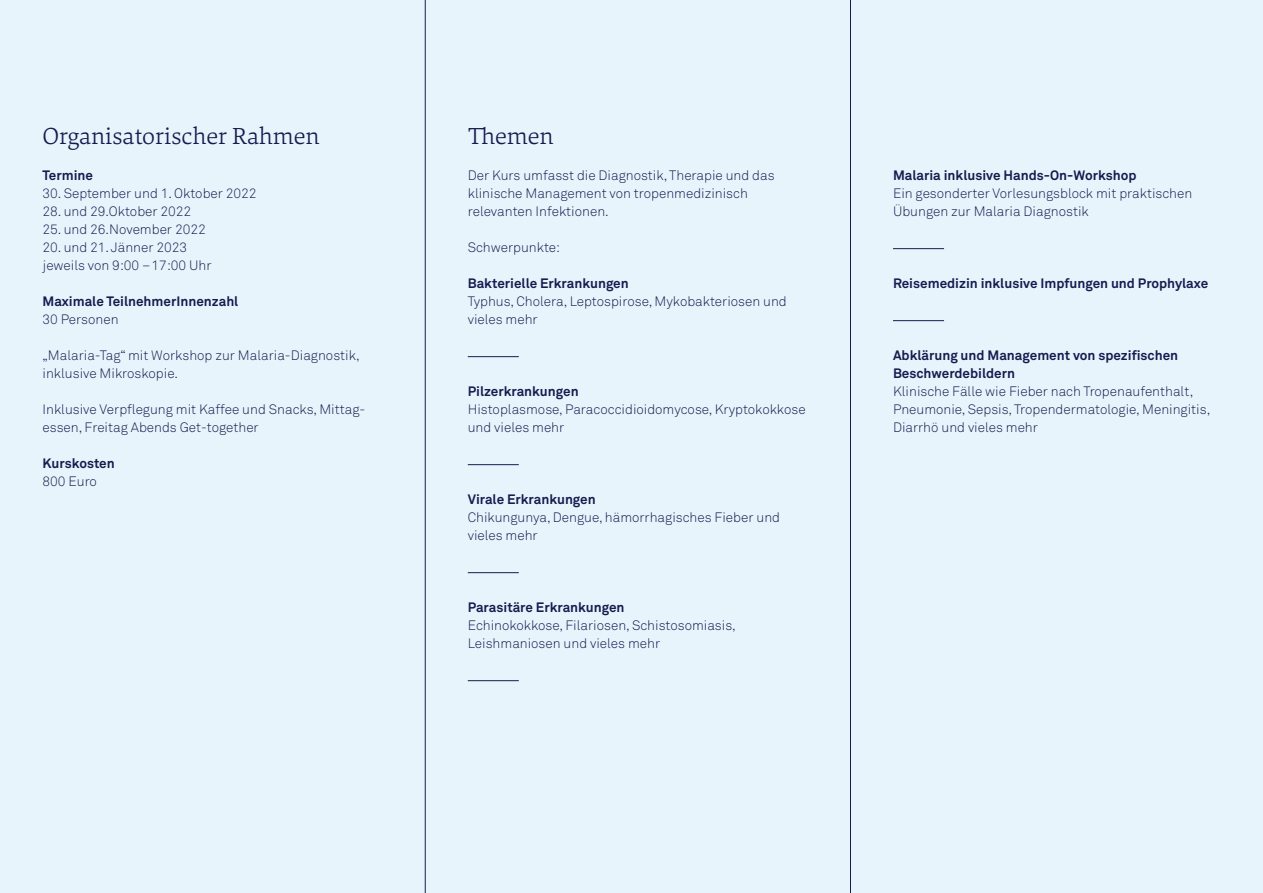
<style>
.page{position:relative;width:1263px;height:893px;background:#e8f4fb}
.page>*{position:absolute;margin:0;border:0;box-sizing:border-box;transform-origin:0 0}
.innen_Große_Überschr{font:300 24px "Danton";color:#141d50}
.Programm{font:300 24px "Danton";color:#141d50}
.Fließtext{font:300 13.5px/18px "Akkurat Pro";color:#141d50}
.Überschrift{font:700 13.5px/18px "Akkurat Pro";color:#141d50}
</style>
<div class="page">
<hr style="left:468px;top:356px;width:51px;height:1px;background:#141d50">
<hr style="left:468px;top:464px;width:51px;height:1px;background:#141d50">
<hr style="left:468px;top:572px;width:51px;height:1px;background:#141d50">
<hr style="left:468px;top:680px;width:51px;height:1px;background:#141d50">
<hr style="left:893px;top:248px;width:51px;height:1px;background:#141d50">
<hr style="left:893px;top:320px;width:51px;height:1px;background:#141d50">
<hr style="left:425px;top:0;width:1px;height:893px;background:#141d50">
<hr style="left:850px;top:0;width:1px;height:893px;background:#141d50">
<p class="innen_Große_Überschr" style="left:43px;top:120px;width:279px">Organisatorischer Rahmen</p>
<p class="Überschrift" style="left:43px;top:166px;width:52px">Termine</p>
<p class="Fließtext" style="left:43px;top:184px;width:216px">30. September und 1. Oktober 2022</p>
<p class="Fließtext" style="left:43px;top:202px;width:150px">28. und 29.Oktober 2022</p>
<p class="Fließtext" style="left:43px;top:220px;width:165px">25. und 26.November 2022</p>
<p class="Fließtext" style="left:43px;top:238px;width:146px">20. und 21. Jänner 2023</p>
<p class="Fließtext" style="left:43px;top:256px;width:171px">jeweils von 9:00 – 17:00 Uhr</p>
<p class="Überschrift" style="left:43px;top:292px;width:197px">Maximale TeilnehmerInnenzahl</p>
<p class="Fließtext" style="left:43px;top:310px;width:78px">30 Personen</p>
<p class="Fließtext" style="left:43px;top:346px;width:319px">„Malaria-Tag“ mit Workshop zur Malaria-Diagnostik, inklusive Mikroskopie.</p>
<p class="Fließtext" style="left:43px;top:400px;width:324px">Inklusive Verpflegung mit Kaffee und Snacks, Mittag-</p>
<p class="Fließtext" style="left:43px;top:418px;width:218px">essen, Freitag Abends Get-together</p>
<p class="Überschrift" style="left:43px;top:454px;width:74px">Kurskosten</p>
<p class="Fließtext" style="left:43px;top:472px;width:56px">800 Euro</p>
<p class="Programm" style="left:468px;top:120px;width:87px">Themen</p>
<p class="Fließtext" style="left:468px;top:166px;width:308px">Der Kurs umfasst die Diagnostik, Therapie und das</p>
<p class="Fließtext" style="left:468px;top:184px;width:282px">klinische Management von tropenmedizinisch</p>
<p class="Fließtext" style="left:468px;top:202px;width:142px">relevanten Infektionen.</p>
<p class="Fließtext" style="left:468px;top:238px;width:94px">Schwerpunkte:</p>
<p class="Überschrift" style="left:468px;top:274px;width:163px">Bakterielle Erkrankungen</p>
<p class="Fließtext" style="left:468px;top:292px;width:321px">Typhus, Cholera, Leptospirose, Mykobakteriosen und vieles mehr</p>
<p class="Überschrift" style="left:468px;top:382px;width:112px">Pilzerkrankungen</p>
<p class="Fließtext" style="left:468px;top:400px;width:339px">Histoplasmose, Paracoccidioidomycose, Kryptokokkose und vieles mehr</p>
<p class="Überschrift" style="left:468px;top:490px;width:129px">Virale Erkrankungen</p>
<p class="Fließtext" style="left:468px;top:508px;width:314px">Chikungunya, Dengue, hämorrhagisches Fieber und vieles mehr</p>
<p class="Überschrift" style="left:468px;top:598px;width:158px">Parasitäre Erkrankungen</p>
<p class="Fließtext" style="left:468px;top:616px;width:270px">Echinokokkose, Filariosen, Schistosomiasis,</p>
<p class="Fließtext" style="left:468px;top:634px;width:194px">Leishmaniosen und vieles mehr</p>
<p class="Überschrift" style="left:893px;top:166px;width:245px">Malaria inklusive Hands-On-Workshop</p>
<p class="Fließtext" style="left:893px;top:184px;width:301px">Ein gesonderter Vorlesungsblock mit praktischen<br>Übungen zur Malaria Diagnostik</p>
<p class="Überschrift" style="left:893px;top:274px;width:317px">Reisemedizin inklusive Impfungen und Prophylaxe</p>
<p class="Überschrift" style="left:893px;top:346px;width:287px">Abklärung und Management von spezifischen<br>Beschwerdebildern</p>
<p class="Fließtext" style="left:893px;top:382px;width:319px">Klinische Fälle wie Fieber nach Tropenaufenthalt,<br>Pneumonie, Sepsis, Tropendermatologie, Meningitis,<br>Diarrhö und vieles mehr</p>
</div>
